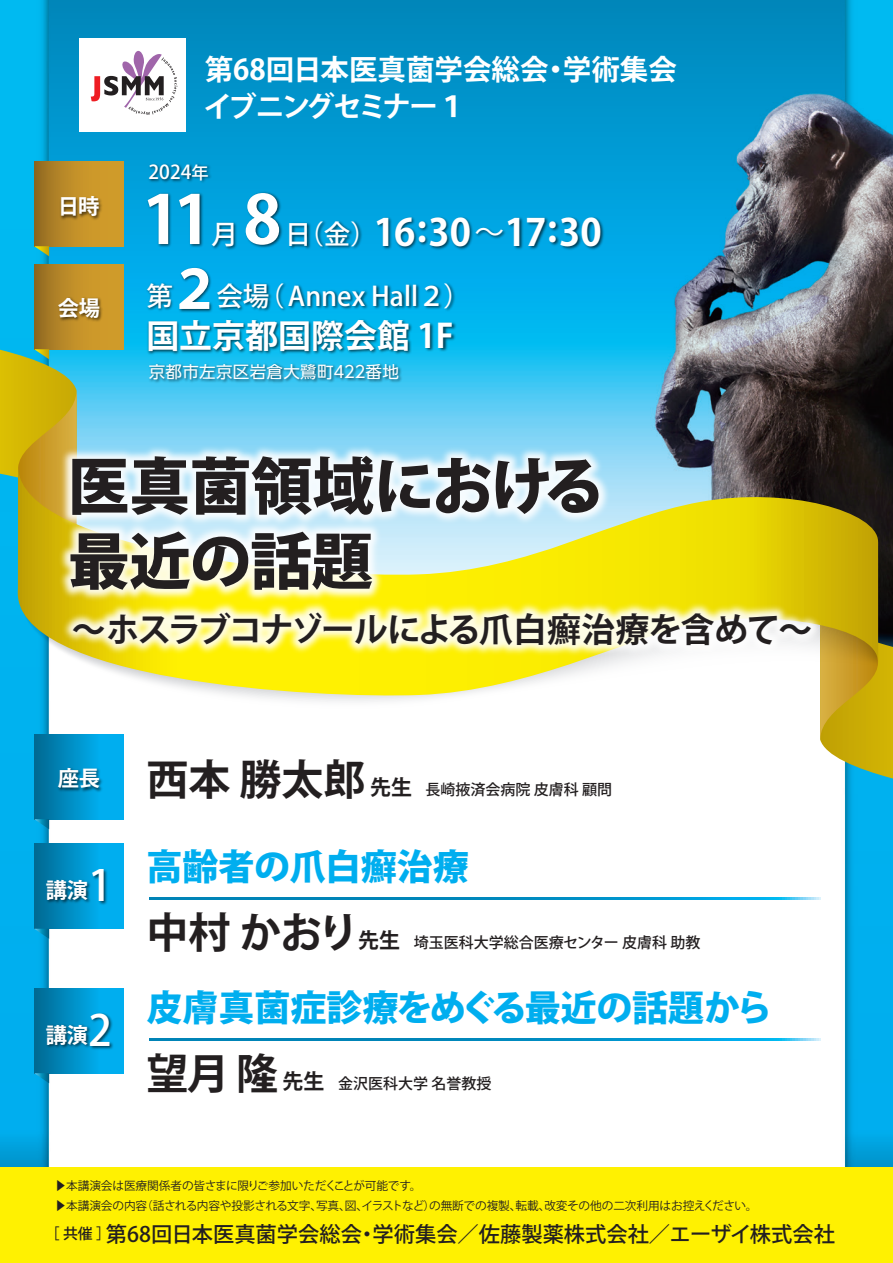
<style>
.page{position:relative;width:893px;height:1263px;background:#fff}
.page>*{position:absolute;margin:0;border:0;box-sizing:border-box;transform-origin:0 0}
.t1{font:700 66.45px "Koz Go Pro";color:#fff}
.t2{font:800 61.5px/75px "Koz Go Pr 6 N";letter-spacing:-.01em;color:#231f20}
.t3{font:700 37.2px "Koz Go Pro";letter-spacing:-.015em;color:#fff}
.t4{font:800 36px "Koz Go Pro";color:#00aeef}
.t5{font:700 33.75px "Koz Go Pr 6 N";letter-spacing:-.05em;color:#231f20}
.t6{font:700 33px "Koz Go Pro";color:#fff}
.t7{font:700 28.5px/37px "Koz Go Pro";color:#fff}
.t8{font:500 26.55px "Koz Go Pro";color:#fff}
.t9{font:500 21.3px "Koz Go Pro";color:#231f20}
.t10{font:700 21.3px "Koz Go Pro";color:#fff}
.t11{font:500 19.2px "Koz Go Pro";color:#fff}
.t12{font:16.5px "UD Shin Go NT Pro";letter-spacing:.02em;color:#fff}
.t13{font:500 15px "Koz Go Pro";color:#231f20}
.t14{font:11.7px/19.5px "Koz Go Pro";letter-spacing:-.015em;color:#231f20}
.s1{font-size:17.25px}
.s2{font-weight:400;font-size:29.7px}
.s3{font-weight:700;font-size:53.1px}
.s4{font-weight:500;font-size:42.45px}
.s5{font-weight:700;font-size:42px}
.s6{font-weight:700;font-size:21px}
.s7{font-size:14.85px}
</style>
<div class="page">
<img style="left:0;top:0;width:893px;height:1167px">
<div style="left:0;top:1167px;width:893px;height:96px;background:#fff101"></div>
<svg style="left:34px;top:161px;width:90px;height:85px;background:#ba8a27"></svg>
<img style="left:56px;top:193px;width:49px;height:35px">
<svg style="left:34px;top:246px;width:15px;height:10px"></svg>
<svg style="left:34px;top:264px;width:90px;height:85px;background:#ba8a27"></svg>
<img style="left:55px;top:295px;width:51px;height:35px">
<svg style="left:34px;top:734px;width:90px;height:85px;background:#0092c9"></svg>
<img style="left:55px;top:764px;width:51px;height:36px">
<svg style="left:34px;top:819px;width:15px;height:10px"></svg>
<svg style="left:34px;top:844px;width:90px;height:85px;background:#008fc5"></svg>
<img style="left:43px;top:858px;width:75px;height:65px">
<svg style="left:34px;top:929px;width:15px;height:10px"></svg>
<svg style="left:149px;top:897px;width:672px;height:2px"></svg>
<svg style="left:34px;top:988px;width:90px;height:85px;background:#008fc5"></svg>
<img style="left:43px;top:1002px;width:75px;height:65px">
<svg style="left:34px;top:1073px;width:15px;height:10px"></svg>
<svg style="left:149px;top:1038px;width:672px;height:2px"></svg>
<svg style="left:810px;top:542px;width:83px;height:236px"></svg>
<svg style="left:0;top:349px;width:77px;height:239px;background:#85b75f"></svg>
<svg style="left:10px;top:467px;width:868px;height:232px;background:#a29927"></svg>
<img style="left:371px;top:207px;width:236px;height:59px">
<img style="left:146px;top:160px;width:68px;height:23px">
<img style="left:139px;top:183px;width:230px;height:94px">
<img style="left:144px;top:316px;width:322px;height:51px">
<img style="left:144px;top:256px;width:318px;height:80px">
<img style="left:146px;top:361px;width:259px;height:29px">
<div style="left:79px;top:38px;width:106px;height:93px;background:#fff"></div>
<svg style="left:91px;top:51px;width:86px;height:64px"></svg>
<img style="left:12px;top:553px;width:860px;height:162px">
<img style="left:9px;top:395px;width:650px;height:274px">
<h3 class="t10" style="left:58px;top:193px;width:43px">日時</h3>
<h3 class="t10" style="left:58px;top:295px;width:44px">会場</h3>
<h3 class="t7" style="left:204px;top:53px;width:475px">第68回日本医真菌学会総会・学術集会イブニングセミナー１</h3>
<h3 class="t11" style="left:148px;top:160px;width:62px">2024<span class="s1">年</span></h3>
<h1 class="t1" style="left:142px;top:177px;width:71px">11</h1>
<h3 class="t8" style="left:211px;top:217px;width:28px">月</h3>
<h1 class="t1" style="left:243px;top:177px;width:40px">8</h1>
<h3 class="t8" style="left:285px;top:217px;width:93px">日（金）</h3>
<h3 class="t3" style="left:374px;top:208px;width:229px">16:30<span class="s2">～</span>17:30</h3>
<h3 class="t8" style="left:146px;top:279px;width:325px">第<span class="s3">２</span>会場（Annex Hall２）</h3>
<h3 class="t6" style="left:146px;top:314px;width:309px">国立京都国際会館 1F</h3>
<h3 class="t12" style="left:149px;top:358px;width:252px">京都市左京区岩倉大鷺町４２２番地</h3>
<h2 class="t2" style="left:68px;top:450px;width:538px">医真菌領域における最近の話題</h2>
<h3 class="t5" style="left:72px;top:610px;width:742px">～ホスラブコナゾールによる爪白癬治療を含めて～</h3>
<h3 class="t10" style="left:58px;top:764px;width:44px">座長</h3>
<h3 class="t10" style="left:46px;top:876px;width:68px">講演<span class="s4">1</span></h3>
<h3 class="t10" style="left:46px;top:1021px;width:68px">講演<span class="s4">2</span></h3>
<p class="t13" style="left:146px;top:780px;width:467px"><span class="s5">西本 勝太郎</span> <span class="s6">先生</span> 長崎掖済会病院 皮膚科 顧問</p>
<h3 class="t4" style="left:146px;top:844px;width:324px">高齢者の爪白癬治療</h3>
<p class="t13" style="left:146px;top:933px;width:555px"><span class="s5">中村 かおり</span> <span class="s6">先生</span> 埼玉医科大学総合医療センター 皮膚科 助教</p>
<h3 class="t4" style="left:146px;top:985px;width:628px">皮膚真菌症診療をめぐる最近の話題から</h3>
<p class="t13" style="left:146px;top:1073px;width:347px"><span class="s5">望月 隆</span> <span class="s6">先生</span> 金沢医科大学 名誉教授</p>
<p class="t14" style="left:55px;top:1176px;width:704px">▶本講演会は医療関係者の皆さまに限りご参加いただくことが可能です。<br>▶本講演会の内容（話される内容や投影される文字、写真、図、イラストなど）の無断での複製、転載、改変その他の二次利用はお控えください。</p>
<h3 class="t9" style="left:45px;top:1220px;width:792px"><span class="s7">［ 共催 ］</span>第68回日本医真菌学会総会・学術集会／佐藤製薬株式会社／エーザイ株式会社</h3>
</div>
